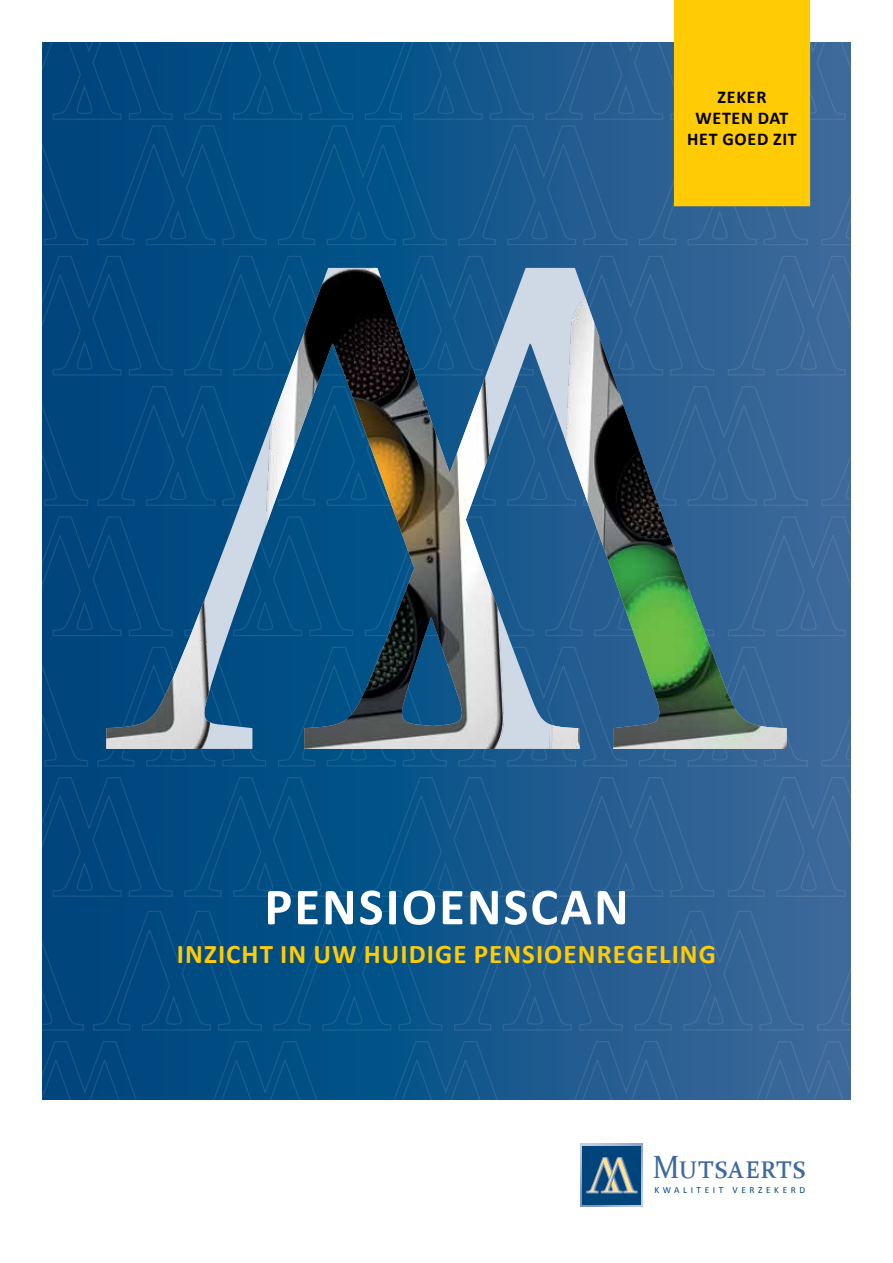
<style>
.page{position:relative;width:893px;height:1263px;background:#fff}
.page>*{position:absolute;margin:0;border:0;box-sizing:border-box;transform-origin:0 0}
.t1{font:700 52.5px "Calibri";letter-spacing:.04em;color:#fff}
.t2{font:32.25px "Constantia";letter-spacing:.005em;color:#3d699b;scale:.93 1}
.t3{font:700 27px "Calibri";letter-spacing:.04em;color:#ffcb05}
.t4{font:700 18px/21px "Calibri";letter-spacing:.04em;color:#000;text-align:center}
.t5{font:9.3px "Calibri";letter-spacing:.38em;color:#00447c}
</style>
<div class="page">
<div style="left:43px;top:43px;width:807px;height:1056px;background:linear-gradient(to right,#00437b,#39699b)"></div>
<svg style="left:42px;top:255px;width:131px;height:121px;background:#02477e"></svg>
<div style="left:184px;top:255px;width:170px;height:13px;background:#004e84"></div>
<svg style="left:364px;top:255px;width:170px;height:13px;background:#0e568b"></svg>
<svg style="left:545px;top:255px;width:170px;height:13px;background:#295f92"></svg>
<svg style="left:727px;top:255px;width:124px;height:121px;background:#3c689a"></svg>
<div style="left:787px;top:385px;width:21px;height:122px;background:#3a6799"></div>
<div style="left:821px;top:385px;width:30px;height:122px;background:#3d699b"></div>
<div style="left:42px;top:385px;width:64px;height:122px;background:#00467d"></div>
<svg style="left:42px;top:515px;width:64px;height:122px;background:#02467d"></svg>
<svg style="left:787px;top:515px;width:64px;height:122px;background:#3c699a"></svg>
<svg style="left:277px;top:749px;width:170px;height:18px;background:#055388"></svg>
<svg style="left:458px;top:749px;width:170px;height:18px;background:#205c8f"></svg>
<svg style="left:638px;top:646px;width:170px;height:121px;background:#366597"></svg>
<div style="left:821px;top:646px;width:30px;height:121px;background:#3d699b"></div>
<svg style="left:42px;top:646px;width:225px;height:121px;background:#01477e"></svg>
<svg style="left:42px;top:776px;width:131px;height:121px;background:#01487e"></svg>
<svg style="left:184px;top:776px;width:170px;height:121px;background:#014e84"></svg>
<svg style="left:364px;top:776px;width:170px;height:121px;background:#0e568b"></svg>
<svg style="left:545px;top:776px;width:170px;height:121px;background:#295f92"></svg>
<svg style="left:727px;top:776px;width:124px;height:121px;background:#396799"></svg>
<svg style="left:273px;top:910px;width:170px;height:121px;background:#035287"></svg>
<svg style="left:453px;top:910px;width:171px;height:121px;background:#1d5a8e"></svg>
<svg style="left:634px;top:910px;width:170px;height:121px;background:#326396"></svg>
<div style="left:816px;top:910px;width:35px;height:121px;background:#3d699b"></div>
<svg style="left:42px;top:910px;width:221px;height:121px;background:#014980"></svg>
<svg style="left:42px;top:1040px;width:127px;height:60px;background:#01477e"></svg>
<div style="left:179px;top:1040px;width:171px;height:60px;background:#004e84"></div>
<svg style="left:360px;top:1040px;width:170px;height:60px;background:#0d568b"></svg>
<svg style="left:723px;top:1040px;width:128px;height:60px;background:#396799"></svg>
<img style="left:106px;top:268px;width:681px;height:481px">
<svg style="left:42px;top:0;width:809px;height:246px;background:#557d87"></svg>
<div style="left:580px;top:1144px;width:63px;height:62px;background:linear-gradient(to right,#00447c,#00447c)"></div>
<div style="left:582px;top:1146px;width:59px;height:58px;background:#00447c"></div>
<svg style="left:540px;top:1040px;width:171px;height:153px"></svg>
<p class="t4" style="left:687px;top:87px;width:111px">ZEKER<br>WETEN DAT<br>HET GOED ZIT</p>
<h1 class="t1" style="left:264px;top:873px;width:366px">PENSIOENSCAN</h1>
<p class="t3" style="left:177px;top:937px;width:24px">INZICHT</p>
<p class="t3" style="left:280px;top:937px;width:134px">IN UW HUIDIGE</p>
<p class="t3" style="left:474px;top:937px;width:17px">PENSIOENREGE</p>
<p class="t3" style="left:659px;top:937px;width:28px">LING</p>
<p class="t2" style="left:653px;top:1145px;width:166px">Mutsaerts</p>
<p class="t5" style="left:654px;top:1184px;width:152px">KWALITEIT VERZEKERD</p>
</div>
